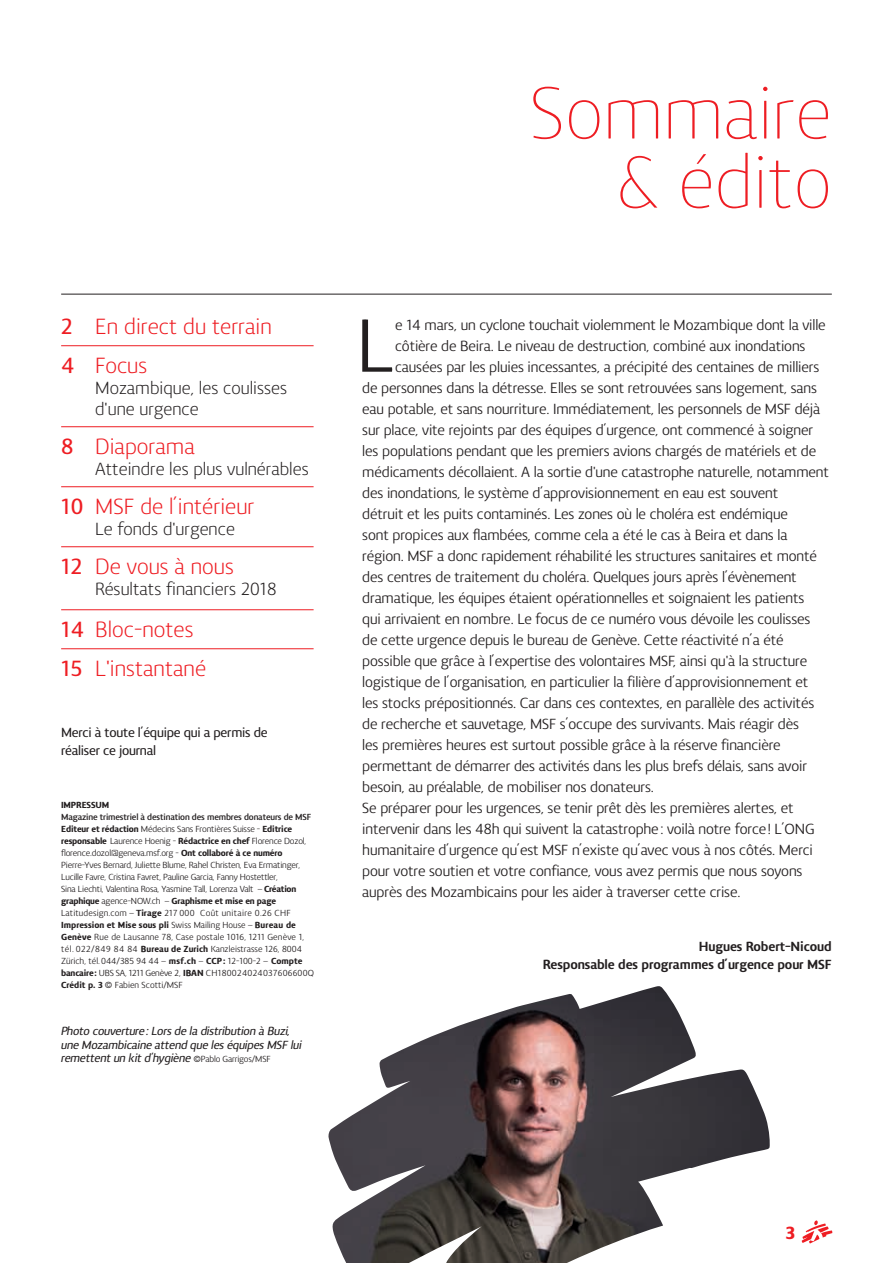
<style>
.page{position:relative;width:893px;height:1263px;background:#fff}
.page>*{position:absolute;margin:0;border:0;box-sizing:border-box;transform-origin:0 0}
.t1{font:500 76.5px "Vitali Neue";color:#231f20}
.t2{font:300 75px/69.3px "Vitali Neue";color:#ee1d23;text-align:right}
.t3{font:22.5px/39px "Vitali Neue";color:#ee1d23}
.t4{font:18px/21px "Vitali Neue";color:#231f20}
.t5{font:900 18px "Vitali Neue";color:#ee1d23}
.t6{font:500 15px "Vitali Neue";letter-spacing:-.01em;color:#231f20}
.t7{font:800 13.5px/18px "Vitali Neue";letter-spacing:-.01em;color:#231f20;text-align:right}
.t8{font:600 13.5px/18px "Vitali Neue";letter-spacing:-.02em;color:#231f20}
.t9{font:italic 600 12px/13.5px "Vitali Neue";letter-spacing:-.015em;color:#231f20}
.t10{font:500 9px/12px "Vitali Neue";letter-spacing:-.02em;color:#231f20}
.t11{font:900 9px "Vitali Neue";letter-spacing:-.02em;color:#231f20}
.s1{font-weight:600}
.s2{font-weight:700}
.s3{font-weight:900}
.s4{font-family:"Franklin Gothic";font-weight:400}
.s5{font-family:"Franklin Gothic";font-weight:400;font-style:normal;font-size:9px}
.s6{font-weight:500;font-style:normal;font-size:9px}
</style>
<div class="page">
<svg style="left:802px;top:1220px;width:30px;height:23px"></svg>
<hr style="left:61px;top:294px;width:771px;height:1px;background:#231f20">
<hr style="left:61px;top:345px;width:253px;height:1px;background:#ee1d23">
<hr style="left:61px;top:426px;width:253px;height:1px;background:#ee1d23">
<hr style="left:61px;top:486px;width:253px;height:1px;background:#ee1d23">
<hr style="left:61px;top:546px;width:253px;height:1px;background:#ee1d23">
<hr style="left:61px;top:609px;width:253px;height:1px;background:#ee1d23">
<hr style="left:61px;top:648px;width:253px;height:1px;background:#ee1d23">
<img style="left:328px;top:986px;width:442px;height:277px">
<h3 class="t3" style="left:61px;top:307px;width:212px"><span class="s1">2</span> En direct du terrain<br><span class="s1">4</span> Focus</h3>
<p class="t4" style="left:95px;top:377px;width:194px">Mozambique, les coulisses d'une urgence</p>
<h3 class="t3" style="left:61px;top:427px;width:135px"><span class="s1">8</span> Diaporama</h3>
<p class="t4" style="left:95px;top:458px;width:215px">Atteindre les plus vulnérables</p>
<h3 class="t3" style="left:61px;top:487px;width:195px"><span class="s1">10</span> MSF de l’intérieur</h3>
<p class="t4" style="left:95px;top:518px;width:141px">Le fonds d'urgence</p>
<h3 class="t3" style="left:61px;top:547px;width:174px"><span class="s1">12</span> De vous à nous</h3>
<p class="t4" style="left:95px;top:578px;width:183px">Résultats financiers 2018</p>
<h3 class="t3" style="left:61px;top:610px;width:147px"><span class="s1">14</span> Bloc-notes<br><span class="s1">15</span> L'instantané</h3>
<p class="t8" style="left:61px;top:724px;width:208px">Merci à toute l’équipe qui a permis de réaliser ce journal</p>
<p class="t11" style="left:61px;top:800px;width:50px">IMPRESSUM</p>
<p class="t10" style="left:61px;top:811px;width:255px"><span class="s2">Magazine trimestriel à destination des membres donateurs de MSF </span><span class="s3">Editeur et rédaction</span> Médecins Sans Frontières Suisse - <span class="s3">Editrice responsable</span> Laurence Hoenig - <span class="s3">Rédactrice en chef</span> Florence Dozol, florence.dozol@geneva.msf.org - <span class="s3">Ont collaboré à ce numéro </span>Pierre-Yves Bernard, Juliette Blume, Rahel Christen, Eva Ermatinger, Lucille Favre, Cristina Favret, Pauline Garcia, Fanny Hostettler,<br>Sina Liechti, Valentina Rosa, Yasmine Tall, Lorenza Valt – <span class="s3">Création graphique</span> agence-NOW.ch – <span class="s3">Graphisme et mise en page </span>Latitudesign.com – <span class="s3">Tirage</span> 217 000 Coût unitaire 0.26 CHF <span class="s3">Impression et Mise sous pli</span> Swiss Mailing House – <span class="s3">Bureau de Genève</span> Rue de Lausanne 78, Case postale 1016, 1211 Genève 1, tél. 022/849 84 84 <span class="s3">Bureau de Zurich</span> Kanzleistrasse 126, 8004<br>Zürich, tél.044/385 94 44 – <span class="s3">msf.ch</span> – <span class="s3">CCP:</span> 12-100-2 – <span class="s3">Compte bancaire:</span> UBS SA, 1211 Genève 2, <span class="s3">IBAN</span> CH180024024037606600Q <span class="s3">Crédit p. 3</span> <span class="s4">©</span> Fabien Scotti/MSF</p>
<p class="t9" style="left:61px;top:1024px;width:242px">Photo couverture: Lors de la distribution à Buzi, une Mozambicaine attend que les équipes MSF lui remettent un kit d’hygiène <span class="s5">©</span><span class="s6">Pablo Garrigos/MSF</span></p>
<h2 class="t2" style="left:530px;top:79px;width:303px">Sommaire &amp; édito</h2>
<h1 class="t1" style="left:356px;top:302px;width:39px">L</h1>
<p class="t6" style="left:395px;top:316px;width:432px">e 14 mars, un cyclone touchait violemment le Mozambique dont la ville</p>
<p class="t6" style="left:395px;top:337px;width:412px">côtière de Beira. Le niveau de destruction, combiné aux inondations</p>
<p class="t6" style="left:395px;top:358px;width:426px">causées par les pluies incessantes, a précipité des centaines de milliers</p>
<p class="t6" style="left:362px;top:379px;width:456px">de personnes dans la détresse. Elles se sont retrouvées sans logement, sans</p>
<p class="t6" style="left:362px;top:400px;width:460px">eau potable, et sans nourriture. Immédiatement, les personnels de MSF déjà</p>
<p class="t6" style="left:362px;top:421px;width:452px">sur place, vite rejoints par des équipes d’urgence, ont commencé à soigner</p>
<p class="t6" style="left:362px;top:442px;width:455px">les populations pendant que les premiers avions chargés de matériels et de</p>
<p class="t6" style="left:362px;top:463px;width:468px">médicaments décollaient. A la sortie d'une catastrophe naturelle, notamment</p>
<p class="t6" style="left:362px;top:484px;width:417px">des inondations, le système d’approvisionnement en eau est souvent</p>
<p class="t6" style="left:362px;top:505px;width:427px">détruit et les puits contaminés. Les zones où le choléra est endémique</p>
<p class="t6" style="left:362px;top:526px;width:427px">sont propices aux flambées, comme cela a été le cas à Beira et dans la</p>
<p class="t6" style="left:362px;top:547px;width:456px">région. MSF a donc rapidement réhabilité les structures sanitaires et monté</p>
<p class="t6" style="left:362px;top:568px;width:436px">des centres de traitement du choléra. Quelques jours après l’évènement</p>
<p class="t6" style="left:362px;top:589px;width:444px">dramatique, les équipes étaient opérationnelles et soignaient les patients</p>
<p class="t6" style="left:362px;top:610px;width:450px">qui arrivaient en nombre. Le focus de ce numéro vous dévoile les coulisses</p>
<p class="t6" style="left:362px;top:631px;width:423px">de cette urgence depuis le bureau de Genève. Cette réactivité n’a été</p>
<p class="t6" style="left:362px;top:652px;width:446px">possible que grâce à l’expertise des volontaires MSF, ainsi qu'à la structure</p>
<p class="t6" style="left:362px;top:673px;width:448px">logistique de l’organisation, en particulier la filière d’approvisionnement et</p>
<p class="t6" style="left:362px;top:694px;width:453px">les stocks prépositionnés. Car dans ces contextes, en parallèle des activités</p>
<p class="t6" style="left:362px;top:715px;width:438px">de recherche et sauvetage, MSF s’occupe des survivants. Mais réagir dès</p>
<p class="t6" style="left:362px;top:736px;width:420px">les premières heures est surtout possible grâce à la réserve financière</p>
<p class="t6" style="left:362px;top:757px;width:446px">permettant de démarrer des activités dans les plus brefs délais, sans avoir</p>
<p class="t6" style="left:362px;top:778px;width:293px">besoin, au préalable, de mobiliser nos donateurs.</p>
<p class="t6" style="left:362px;top:799px;width:433px">Se préparer pour les urgences, se tenir prêt dès les premières alertes, et</p>
<p class="t6" style="left:362px;top:820px;width:454px">intervenir dans les 48h qui suivent la catastrophe: voilà notre force! L’ONG</p>
<p class="t6" style="left:362px;top:841px;width:452px">humanitaire d’urgence qu’est MSF n’existe qu’avec vous à nos côtés. Merci</p>
<p class="t6" style="left:362px;top:862px;width:442px">pour votre soutien et votre confiance, vous avez permis que nous soyons</p>
<p class="t6" style="left:362px;top:883px;width:380px">auprès des Mozambicains pour les aider à traverser cette crise.</p>
<p class="t7" style="left:543px;top:937px;width:290px">Hugues Robert-Nicoud<br>Responsable des programmes d’urgence pour MSF</p>
<p class="t5" style="left:786px;top:1222px;width:11px">3</p>
</div>
